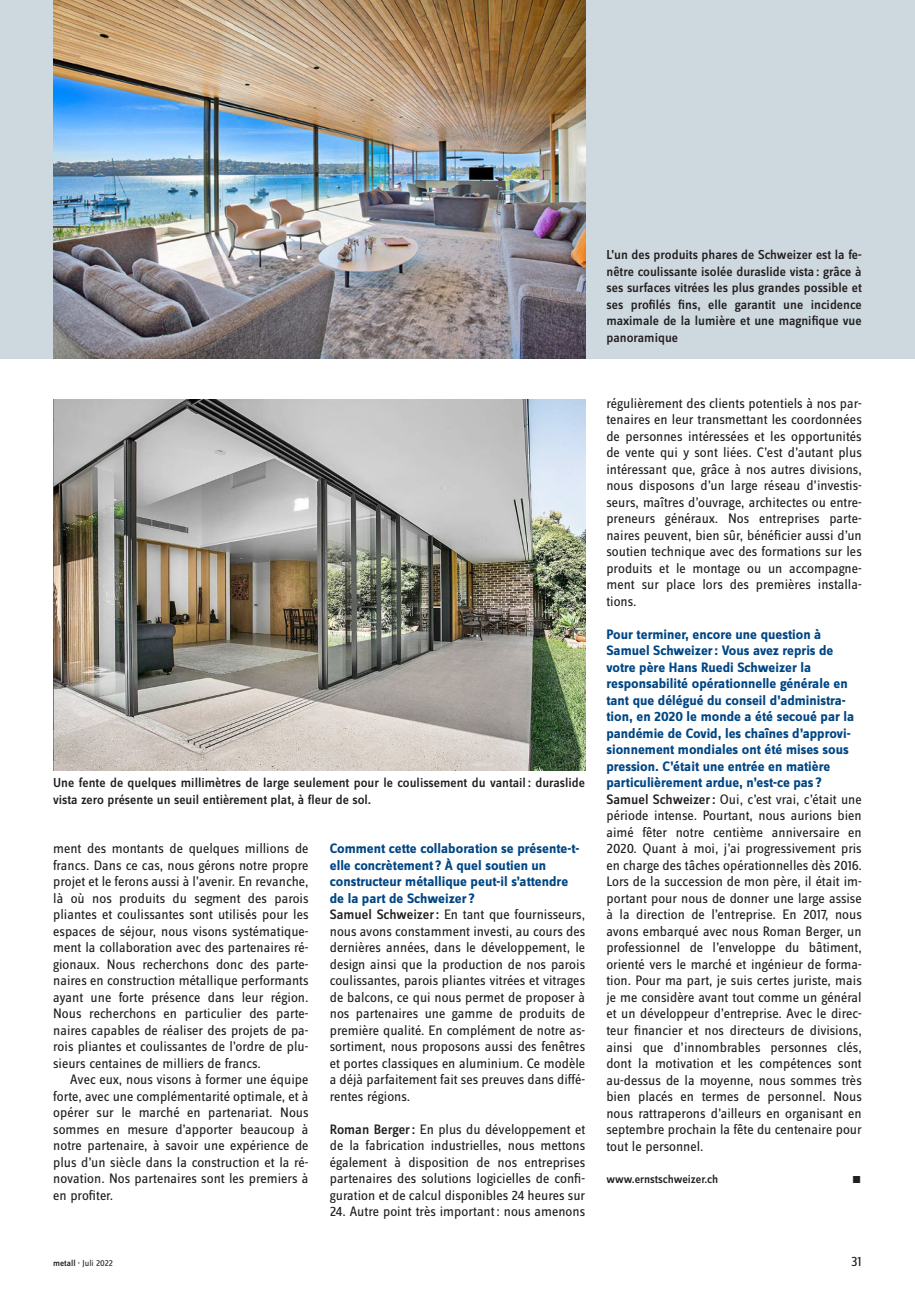
<style>
.page{position:relative;width:915px;height:1293px;background:#fff}
.page>*{position:absolute;margin:0;border:0;box-sizing:border-box;transform-origin:0 0}
.t1{font:14.25px/16.5px "Zine Sans Display Pro";color:#231f20;text-align:justify}
.t2{font:500 13.5px/16.5px "Zine Sans Display Pro";color:#231f20;text-align:justify}
.t3{font:500 12px "Zine Sans Display Pro";color:#231f20}
.t4{font:500 10.5px "Zine Sans Display Pro";color:#231f20}
.t5{font:9px "Zine Sans Display Pro";color:#231f20}
.s1{font-weight:700;color:#004684}
.s2{font-weight:500}
</style>
<div class="page">
<div style="left:0;top:0;width:914px;height:358px;background:#cdd8df"></div>
<img style="left:53px;top:0;width:532px;height:358px">
<img style="left:53px;top:399px;width:532px;height:372px">
<p class="t2" style="left:53px;top:774px;width:533px">Une fente de quelques millimètres de large seulement pour le coulissement du vantail: duraslide vista zero présente un seuil entièrement plat, à fleur de sol.</p>
<p class="t1" style="left:53px;top:840px;width:257px">ment des montants de quelques millions de francs. Dans ce cas, nous gérons notre propre projet et le ferons aussi à l’avenir. En revanche, là où nos produits du segment des parois pliantes et coulissantes sont utilisés pour les espaces de séjour, nous visons systématique&shy;ment la collaboration avec des partenaires ré&shy;gionaux. Nous recherchons donc des parte&shy;naires en construction métallique performants ayant une forte présence dans leur région.<br>Nous recherchons en particulier des parte&shy;naires capables de réaliser des projets de pa&shy;rois pliantes et coulissantes de l’ordre de plu&shy;sieurs centaines de milliers de francs.</p>
<p class="t1" style="left:53px;top:1071px;width:257px;text-indent:17px">Avec eux, nous visons à former une équipe forte, avec une complémentarité optimale, et à opérer sur le marché en partenariat. Nous sommes en mesure d’apporter beaucoup à notre partenaire, à savoir une expérience de plus d’un siècle dans la construction et la ré&shy;novation. Nos partenaires sont les premiers à en profiter.</p>
<p class="t1" style="left:330px;top:840px;width:257px;text-align:left"><span class="s1">Comment cette collaboration se présente-t&shy;elle concrètement ? À quel soutien un constructeur métallique peut-il s’attendre de la part de Schweizer ?<br></span><span class="s2">Samuel Schweizer:</span> En tant que fournisseurs, nous avons constamment investi, au cours des dernières années, dans le développement, le design ainsi que la production de nos parois coulissantes, parois pliantes vitrées et vitrages de balcons, ce qui nous permet de proposer à nos partenaires une gamme de produits de première qualité. En complément de notre as&shy;sortiment, nous proposons aussi des fenêtres et portes classiques en aluminium. Ce modèle a déjà parfaitement fait ses preuves dans diffé&shy;rentes régions.</p>
<p class="t1" style="left:330px;top:1121px;width:257px"><span class="s2">Roman Berger:</span> En plus du développement et de la fabrication industrielles, nous mettons également à disposition de nos entreprises partenaires des solutions logicielles de confi&shy;guration et de calcul disponibles 24 heures sur</p>
<p class="t1" style="left:330px;top:1203px;width:257px">24. Autre point très important: nous amenons</p>
<p class="t2" style="left:606px;top:246px;width:257px">L’un des produits phares de Schweizer est la fe&shy;nêtre coulissante isolée duraslide vista : grâce à ses surfaces vitrées les plus grandes possible et ses profilés fins, elle garantit une incidence maximale de la lumière et une magnifique vue panoramique</p>
<p class="t1" style="left:606px;top:395px;width:257px">régulièrement des clients potentiels à nos par&shy;tenaires en leur transmettant les coordonnées de personnes intéressées et les opportunités de vente qui y sont liées. C’est d’autant plus intéressant que, grâce à nos autres divisions, nous disposons d’un large réseau d’investis&shy;seurs, maîtres d’ouvrage, architectes ou entre&shy;preneurs généraux. Nos entreprises parte&shy;naires peuvent, bien sûr, bénéficier aussi d’un soutien technique avec des formations sur les produits et le montage ou un accompagne&shy;ment sur place lors des premières installa&shy;tions.</p>
<p class="t1" style="left:606px;top:626px;width:257px;text-align:left"><span class="s1">Pour terminer, encore une question à Samuel Schweizer: Vous avez repris de votre père Hans Ruedi Schweizer la responsabilité opérationnelle générale en tant que délégué du conseil d’administra&shy;tion, en 2020 le monde a été secoué par la pandémie de Covid, les chaînes d’approvi&shy;sionnement mondiales ont été mises sous pression. C’était une entrée en matière particulièrement ardue, n’est-ce pas ?<br></span><span class="s2">Samuel Schweizer:</span> Oui, c’est vrai, c’était une période intense. Pourtant, nous aurions bien aimé fêter notre centième anniversaire en 2020. Quant à moi, j’ai progressivement pris en charge des tâches opérationnelles dès 2016.<br>Lors de la succession de mon père, il était im&shy;portant pour nous de donner une large assise à la direction de l’entreprise. En 2017, nous avons embarqué avec nous Roman Berger, un professionnel de l’enveloppe du bâtiment, orienté vers le marché et ingénieur de forma&shy;tion. Pour ma part, je suis certes juriste, mais je me considère avant tout comme un général et un développeur d’entreprise. Avec le direc&shy;teur financier et nos directeurs de divisions, ainsi que d’innombrables personnes clés, dont la motivation et les compétences sont au-dessus de la moyenne, nous sommes très bien placés en termes de personnel. Nous nous rattraperons d’ailleurs en organisant en septembre prochain la fête du centenaire pour tout le personnel.</p>
<p class="t3" style="left:606px;top:1172px;width:113px">www.ernstschweizer.ch</p>
<p class="t4" style="left:852px;top:1173px;width:11px">■</p>
<p class="t5" style="left:53px;top:1257px;width:61px"><span class="s2">metall ·</span> Juli 2022</p>
<p class="t1" style="left:850px;top:1253px;width:12px">31</p>
</div>
